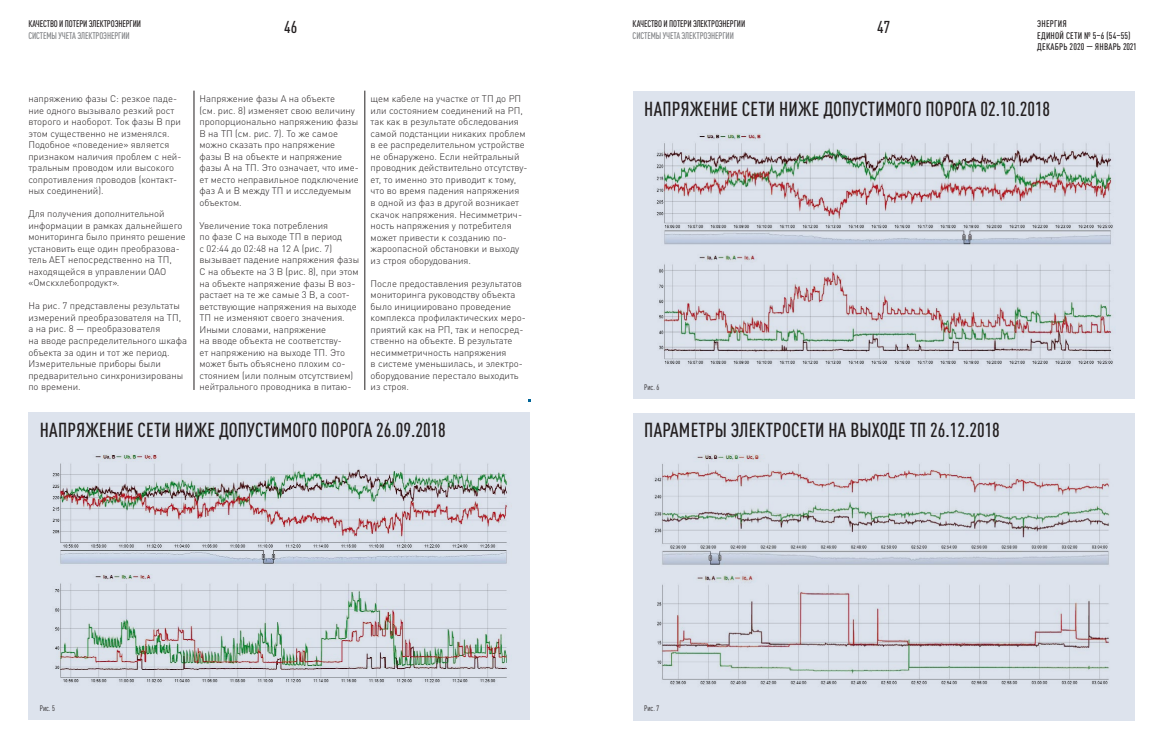
<style>
.page{position:relative;width:1163px;height:752px;background:#fff}
.page>*{position:absolute;margin:0;border:0;box-sizing:border-box;transform-origin:0 0}
.t1{font:500 condensed 20px "DIN Pro";letter-spacing:.01em;color:#231f20}
.t2{font:500 condensed 17px "DIN Pro";color:#231f20}
.t3{font:300 9.5px/11.5px "DIN Pro";color:#231f20}
.t4{font:500 condensed 9.5px "DIN Pro";letter-spacing:-.01em;color:#231f20;scale:.95 1}
.t5{font:500 condensed 9.5px "DIN Pro";letter-spacing:-.01em;color:#808285;scale:.95 1}
.t6{font:500 condensed 9.5px/11.5px "DIN Pro";letter-spacing:.02em;color:#231f20}
.t7{font:condensed 8px "DIN Pro";color:#231f20}
</style>
<div class="page">
<hr style="left:194px;top:91px;width:1px;height:299px;background:#231f20">
<hr style="left:364px;top:91px;width:1px;height:299px;background:#231f20">
<div style="left:28px;top:411px;width:502px;height:308px;background:#dde3ed"></div>
<img style="left:52px;top:454px;width:456px;height:229px">
<div style="left:632px;top:91px;width:502px;height:308px;background:#dde3ed"></div>
<img style="left:656px;top:134px;width:457px;height:230px">
<div style="left:632px;top:412px;width:502px;height:308px;background:#dde3ed"></div>
<img style="left:654px;top:454px;width:456px;height:231px">
<p class="t4" style="left:28px;top:17px;width:120px">КАЧЕСТВО И ПОТЕРИ ЭЛЕКТРОЭНЕРГИИ</p>
<p class="t5" style="left:28px;top:28px;width:108px">СИСТЕМЫ УЧЕТА ЭЛЕКТРОЭНЕРГИИ</p>
<h2 class="t2" style="left:284px;top:14px;width:15px">46</h2>
<h2 class="t2" style="left:876px;top:14px;width:15px">47</h2>
<p class="t6" style="left:1037px;top:17px;width:101px">ЭНЕРГИЯ<br>ЕДИНОЙ СЕТИ № 5–6 (54–55)<br>ДЕКАБРЬ 2020 — ЯНВАРЬ 2021</p>
<p class="t4" style="left:632px;top:17px;width:120px">КАЧЕСТВО И ПОТЕРИ ЭЛЕКТРОЭНЕРГИИ</p>
<p class="t5" style="left:632px;top:28px;width:108px">СИСТЕМЫ УЧЕТА ЭЛЕКТРОЭНЕРГИИ</p>
<p class="t3" style="left:28px;top:92px;width:155px">напряжению фазы С: резкое паде‑ ние одного вызывало резкий рост второго и наоборот. Ток фазы В при этом существенно не изменялся.<br>Подобное «поведение» является признаком наличия проблем с ней‑ тральным проводом или высокого сопротивления проводов (контакт‑ ных соединений).</p>
<p class="t3" style="left:28px;top:207px;width:159px">Для получения дополнительной информации в рамках дальнейшего мониторинга было принято решение установить еще один преобразова‑ тель АЕТ непосредственно на ТП, находящейся в управлении ОАО «Омскхлебопродукт».</p>
<p class="t3" style="left:28px;top:299px;width:160px">На рис. 7 представлены результаты измерений преобразователя на ТП, а на рис. 8 — преобразователя<br>на вводе распределительного шкафа объекта за один и тот же период.<br>Измерительные приборы были предварительно синхронизированы по времени.</p>
<p class="t3" style="left:199px;top:92px;width:161px">Напряжение фазы А на объекте<br>(см. рис. 8) изменяет свою величину пропорционально напряжению фазы<br>В на ТП (см. рис. 7). То же самое можно сказать про напряжение фазы В на объекте и напряжение фазы А на ТП. Это означает, что име‑ ет место неправильное подключение фаз А и В между ТП и исследуемым объектом.</p>
<p class="t3" style="left:199px;top:219px;width:161px">Увеличение тока потребления<br>по фазе С на выходе ТП в период<br>с 02:44 до 02:48 на 12 А (рис. 7) вызывает падение напряжения фазы<br>С на объекте на 3 В (рис. 8), при этом на объекте напряжение фазы В воз‑ растает на те же самые 3 В, а соот‑ ветствующие напряжения на выходе<br>ТП не изменяют своего значения.<br>Иными словами, напряжение<br>на вводе объекта не соответству‑<br>ет напряжению на выходе ТП. Это может быть объяснено плохим со‑ стоянием (или полным отсутствием) нейтрального проводника в питаю‑</p>
<p class="t3" style="left:370px;top:92px;width:158px">щем кабеле на участке от ТП до РП или состоянием соединений на РП, так как в результате обследования самой подстанции никаких проблем в ее распределительном устройстве не обнаружено. Если нейтральный проводник действительно отсутству‑ ет, то именно это приводит к тому, что во время падения напряжения<br>в одной из фаз в другой возникает скачок напряжения. Несимметрич‑ ность напряжения у потребителя может привести к созданию по‑ жароопасной обстановки и выходу из строя оборудования.</p>
<p class="t3" style="left:370px;top:276px;width:157px">После предоставления результатов мониторинга руководству объекта было инициировано проведение комплекса профилактических меро‑ приятий как на РП, так и непосред‑ ственно на объекте. В результате несимметричность напряжения<br>в системе уменьшилась, и электро‑ оборудование перестало выходить из строя.</p>
<h1 class="t1" style="left:40px;top:414px;width:407px">НАПРЯЖЕНИЕ СЕТИ НИЖЕ ДОПУСТИМОГО ПОРОГА 26.09.2018</h1>
<p class="t7" style="left:40px;top:701px;width:17px">Рис. 5</p>
<h1 class="t1" style="left:644px;top:94px;width:407px">НАПРЯЖЕНИЕ СЕТИ НИЖЕ ДОПУСТИМОГО ПОРОГА 02.10.2018</h1>
<p class="t7" style="left:644px;top:381px;width:17px">Рис. 6</p>
<h1 class="t1" style="left:644px;top:415px;width:357px">ПАРАМЕТРЫ ЭЛЕКТРОСЕТИ НА ВЫХОДЕ ТП 26.12.2018</h1>
<p class="t7" style="left:644px;top:702px;width:17px">Рис. 7</p>
</div>
